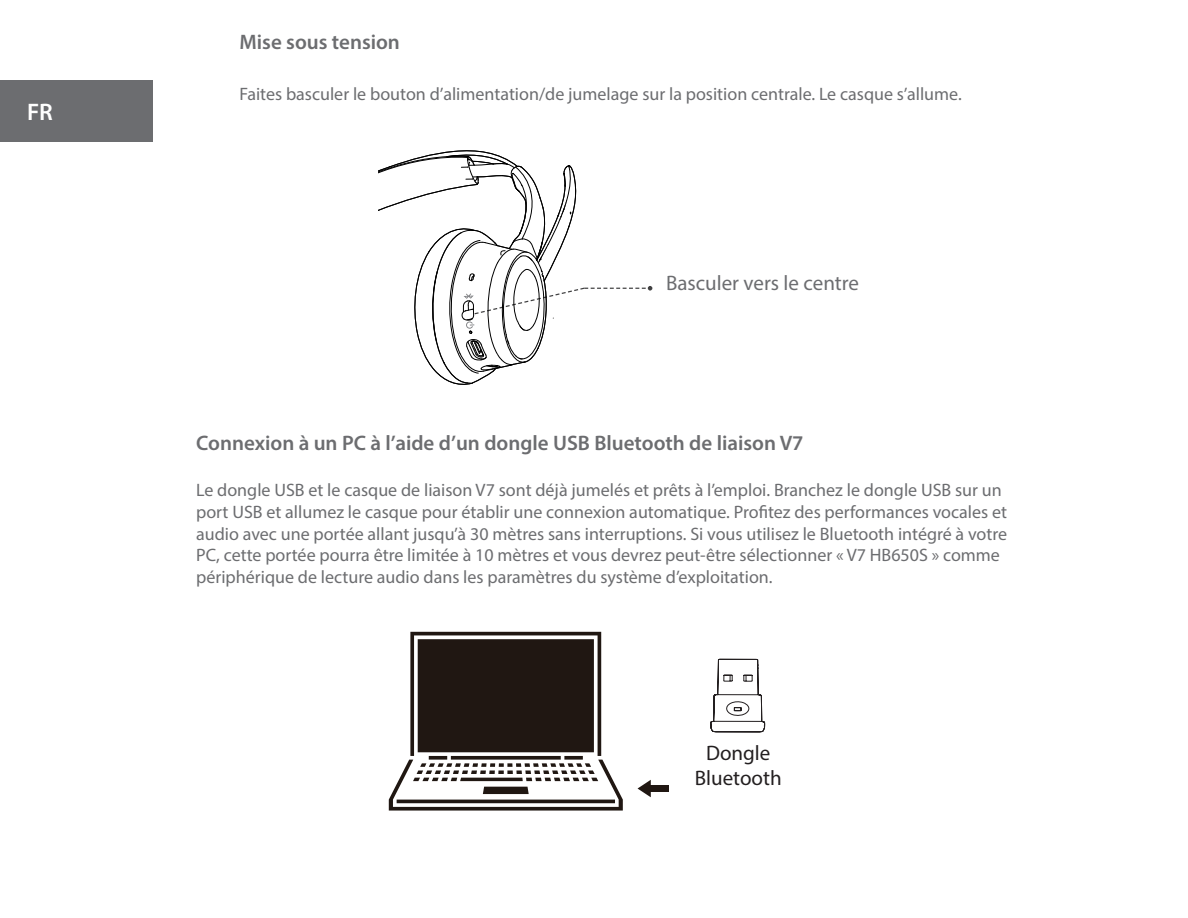
<style>
.page{position:relative;width:1188px;height:918px;background:#fff}
.page>*{position:absolute;margin:0;border:0;box-sizing:border-box;transform-origin:0 0}
.t1{font:600 24px "Myriad Pro";color:#fff}
.t2{font:600 21px "Myriad Pro";color:#6c6d70}
.t3{font:21px "Myriad Pro";color:#6c6d70}
.t4{font:21px/25.2px "Myriad Pro";color:#231f20;text-align:center}
.t5{font:18px/21.6px "Myriad Pro";color:#6c6d70}
</style>
<div class="page">
<div style="left:0;top:80px;width:153px;height:62px;background:#6c6d70"></div>
<svg style="left:378px;top:150px;width:274px;height:235px"></svg>
<svg style="left:389px;top:632px;width:234px;height:179px"></svg>
<div style="left:649px;top:785px;width:20px;height:7px;background:#201712"></div>
<svg style="left:638px;top:780px;width:13px;height:17px"></svg>
<svg style="left:710px;top:659px;width:56px;height:74px"></svg>
<h1 class="t1" style="left:27px;top:97px;width:27px">FR</h1>
<p class="t2" style="left:239px;top:29px;width:162px">Mise sous tension</p>
<p class="t5" style="left:239px;top:82px;width:724px">Faites basculer le bouton d’alimentation/de jumelage sur la position centrale. Le casque s’allume.</p>
<p class="t3" style="left:666px;top:270px;width:195px">Basculer vers le centre</p>
<p class="t2" style="left:196px;top:429px;width:609px">Connexion à un PC à l’aide d’un dongle USB Bluetooth de liaison V7</p>
<p class="t5" style="left:196px;top:479px;width:812px">Le dongle USB et le casque de liaison V7 sont déjà jumelés et prêts à l’emploi. Branchez le dongle USB sur un port USB et allumez le casque pour établir une connexion automatique. Profitez des performances vocales et audio avec une portée allant jusqu’à 30 mètres sans interruptions. Si vous utilisez le Bluetooth intégré à votre PC, cette portée pourra être limitée à 10 mètres et vous devrez peut-être sélectionner « V7 HB650S » comme périphérique de lecture audio dans les paramètres du système d’exploitation.</p>
<p class="t4" style="left:695px;top:740px;width:88px">Dongle<br>Bluetooth</p>
</div>
